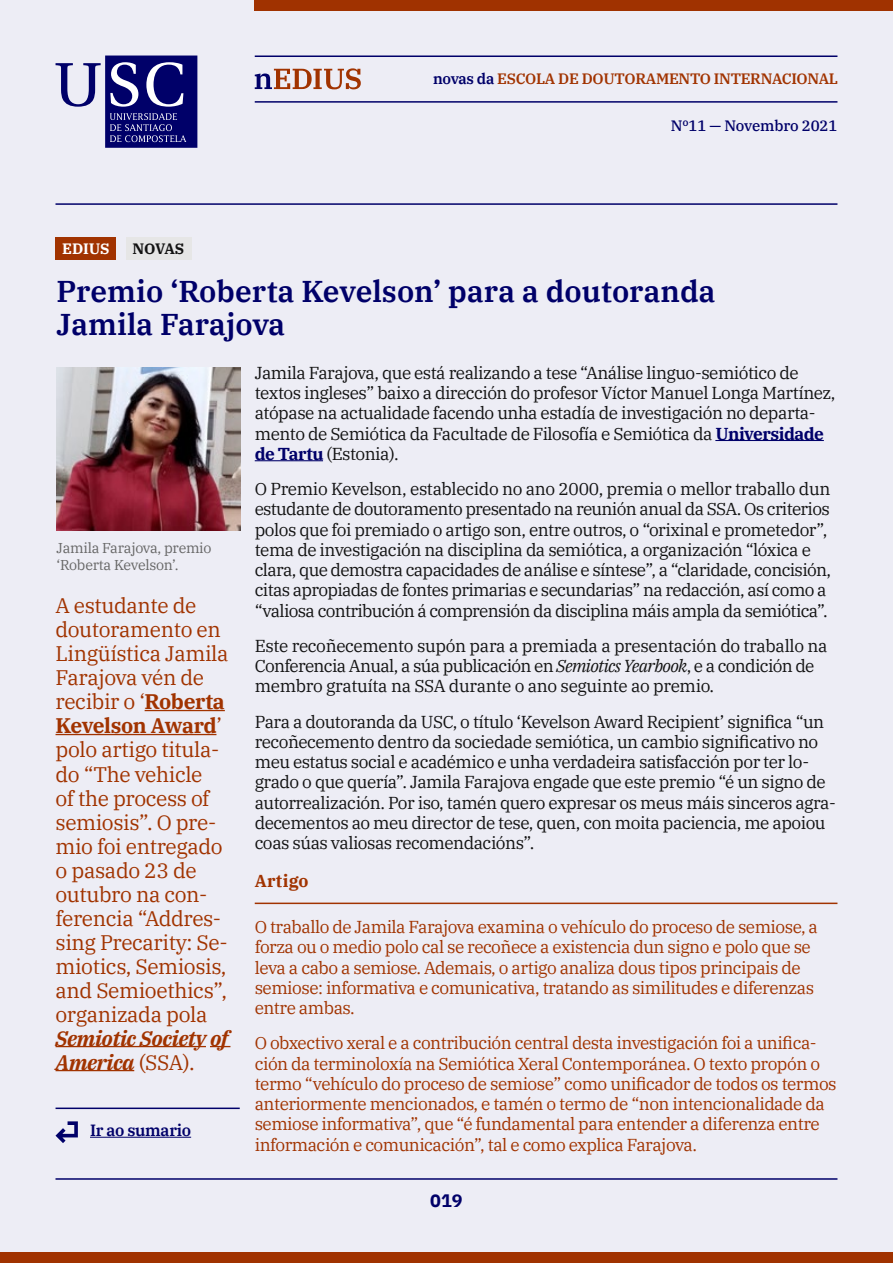
<style>
.page{position:relative;width:893px;height:1263px;background:#ededf5}
.page>*{position:absolute;margin:0;border:0;box-sizing:border-box;transform-origin:0 0}
.t1{font:600 30px/33.8px "IBM Plex Serif";color:#000069}
.t2{font:21px/24px "IBM Plex Serif";letter-spacing:-.02em;color:#a13300}
.t3{font:italic 700 21px/24px "IBM Plex Serif";letter-spacing:-.02em;color:#a13300}
.t4{font:700 18px "IBM Plex Sans";color:#000069}
.t5{font:17.25px/20.2px "IBM Plex Serif";letter-spacing:-.03em;color:#121212}
.t6{font:17.25px/20.2px "IBM Plex Serif";letter-spacing:-.03em;color:#a13300}
.t7{font:700 17.25px "IBM Plex Serif";letter-spacing:.01em;color:#a13300}
.t8{font:600 16.2px "IBM Plex Serif";letter-spacing:-.02em;color:#000069}
.t9{font:600 15px "IBM Plex Serif";letter-spacing:-.02em;color:#a13300}
.t10{font:500 15px "IBM Plex Serif";letter-spacing:-.01em;color:#000069}
.t11{font:700 15px "IBM Plex Serif";letter-spacing:-.01em;color:#fff}
.t12{font:700 15px "IBM Plex Serif";letter-spacing:-.025em;color:#121212}
.t13{font:14.25px/17.1px "IBM Plex Serif";letter-spacing:-.02em;color:#666}
.s1{color:#000069}
.s2{font-weight:700}
.s3{font-weight:400;font-style:normal}
.s4{font-weight:700;color:#000069}
.s5{font-style:italic}
</style>
<div class="page">
<hr style="left:255px;top:56px;width:582px;height:1px;background:#000069">
<hr style="left:255px;top:101px;width:582px;height:2px;background:#000069">
<div style="left:255px;top:0;width:638px;height:10px;background:#a03200"></div>
<div style="left:0;top:1252px;width:893px;height:11px;background:#a03200"></div>
<hr style="left:56px;top:203px;width:781px;height:2px;background:#000069">
<hr style="left:56px;top:1178px;width:781px;height:2px;background:#000069">
<svg style="left:255px;top:68px;width:106px;height:21px"></svg>
<svg style="left:56px;top:56px;width:141px;height:92px"></svg>
<hr style="left:90px;top:1137px;width:101px;height:1px;background:#000069">
<hr style="left:56px;top:1107px;width:184px;height:2px;background:#000069">
<svg style="left:56px;top:1121px;width:22px;height:22px"></svg>
<hr style="left:715px;top:440px;width:109px;height:1px;background:#000069">
<hr style="left:255px;top:460px;width:68px;height:1px;background:#000069">
<hr style="left:145px;top:710px;width:80px;height:1px;background:#a13300">
<hr style="left:56px;top:734px;width:160px;height:1px;background:#a13300">
<hr style="left:56px;top:1046px;width:150px;height:1px;background:#a13300">
<svg style="left:210px;top:1046px;width:20px;height:1px"></svg>
<hr style="left:56px;top:1070px;width:78px;height:1px;background:#a13300">
<img style="left:57px;top:367px;width:184px;height:163px">
<hr style="left:255px;top:902px;width:582px;height:2px;background:#a13300">
<div style="left:56px;top:237px;width:60px;height:22px;background:#a13300"></div>
<div style="left:126px;top:237px;width:65px;height:22px;background:#e6e6e6"></div>
<p class="t9" style="left:433px;top:67px;width:407px"><span class="s1">novas da</span> ESCOLA DE DOUTORAMENTO INTERNACIONAL</p>
<p class="t11" style="left:62px;top:237px;width:49px">EDIUS</p>
<p class="t12" style="left:133px;top:236px;width:53px">NOVAS</p>
<p class="t10" style="left:671px;top:114px;width:168px">Nº11 — Novembro 2021</p>
<h1 class="t1" style="left:57px;top:272px;width:660px">Premio ‘Roberta Kevelson’ para a doutoranda<br>Jamila Farajova</h1>
<p class="t13" style="left:57px;top:538px;width:156px">Jamila Farajova, premio ‘Roberta Kevelson’.</p>
<p class="t2" style="left:56px;top:592px;width:174px">A estudante de doutoramento en<br>Lingüística Jamila<br>Farajova vén de recibir o ‘<span class="s2">Roberta<br>Kevelson Award</span>’ polo artigo titula&shy;do “The vehicle<br>of the process of semiosis”. O pre&shy;mio foi entregado o pasado 23 de outubro na con&shy;ferencia “Addres&shy;sing Precarity: Se&shy;miotics, Semiosis, and Semioethics”, organizada pola</p>
<p class="t3" style="left:56px;top:1024px;width:175px">Semiotic Society of<br>America <span class="s3">(SSA).</span></p>
<p class="t8" style="left:90px;top:1118px;width:103px">Ir ao sumario</p>
<p class="t5" style="left:255px;top:361px;width:582px">Jamila Farajova, que está realizando a tese “Análise linguo-semiótico de textos ingleses” baixo a dirección do profesor Víctor Manuel Longa Martínez, atópase na actualidade facendo unha estadía de investigación no departa&shy;mento de Semiótica da Facultade de Filosofía e Semiótica da <span class="s4">Universidade de Tartu</span> (Estonia).</p>
<p class="t5" style="left:255px;top:477px;width:578px">O Premio Kevelson, establecido no ano 2000, premia o mellor traballo dun estudante de doutoramento presentado na reunión anual da SSA. Os criterios polos que foi premiado o artigo son, entre outros, o “orixinal e prometedor”, tema de investigación na disciplina da semiótica, a organización “lóxica e clara, que demostra capacidades de análise e síntese”, a “claridade, concisión, citas apropiadas de fontes primarias e secundarias” na redacción, así como a “valiosa contribución á comprensión da disciplina máis ampla da semiótica”.</p>
<p class="t5" style="left:255px;top:634px;width:574px">Este recoñecemento supón para a premiada a presentación do traballo na<br>Conferencia Anual, a súa publicación en <span class="s5">Semiotics Yearbook</span>, e a condición de membro gratuíta na SSA durante o ano seguinte ao premio.</p>
<p class="t5" style="left:255px;top:710px;width:583px">Para a doutoranda da USC, o título ‘Kevelson Award Recipient’ significa “un recoñecemento dentro da sociedade semiótica, un cambio significativo no meu estatus social e académico e unha verdadeira satisfacción por ter lo&shy;grado o que quería”. Jamila Farajova engade que este premio “é un signo de autorrealización. Por iso, tamén quero expresar os meus máis sinceros agra&shy;decementos ao meu director de tese, quen, con moita paciencia, me apoiou coas súas valiosas recomendacións”.</p>
<p class="t7" style="left:255px;top:867px;width:55px">Artigo</p>
<p class="t6" style="left:255px;top:915px;width:565px">O traballo de Jamila Farajova examina o vehículo do proceso de semiose, a forza ou o medio polo cal se recoñece a existencia dun signo e polo que se leva a cabo a semiose. Ademais, o artigo analiza dous tipos principais de semiose: informativa e comunicativa, tratando as similitudes e diferenzas entre ambas.</p>
<p class="t6" style="left:255px;top:1032px;width:583px">O obxectivo xeral e a contribución central desta investigación foi a unifica&shy;ción da terminoloxía na Semiótica Xeral Contemporánea. O texto propón o termo “vehículo do proceso de semiose” como unificador de todos os termos anteriormente mencionados, e tamén o termo de “non intencionalidade da semiose informativa”, que “é fundamental para entender a diferenza entre información e comunicación”, tal e como explica Farajova.</p>
<p class="t4" style="left:430px;top:1186px;width:34px">019</p>
</div>
